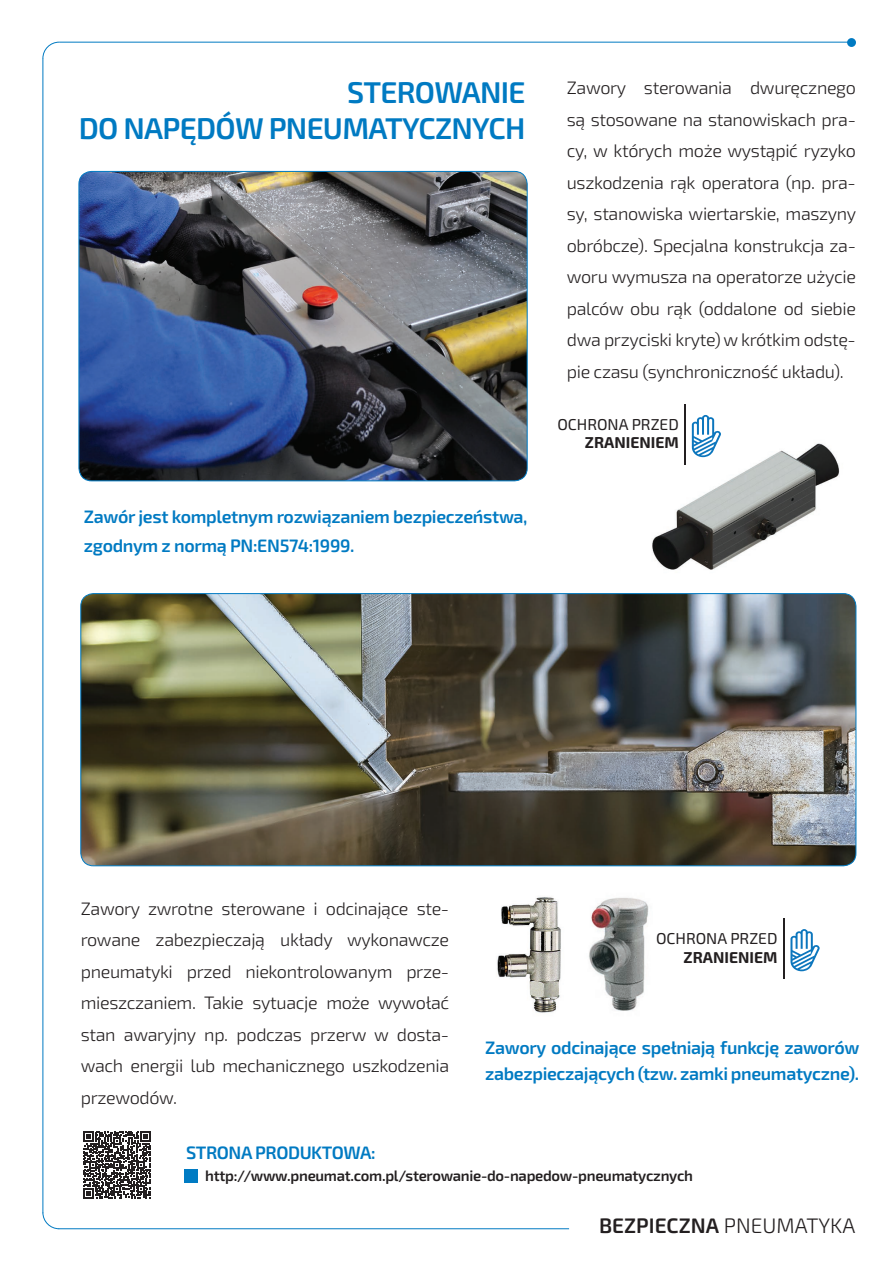
<style>
.page{position:relative;width:893px;height:1263px;background:#fff}
.page>*{position:absolute;margin:0;border:0;box-sizing:border-box;transform-origin:0 0}
.t1{font:600 30px/36px "Exo 2.0";letter-spacing:-.025em;color:#007ac2;text-align:right}
.t2{font:600 21px "Exo 2.0";color:#231f20}
.t3{font:300 18px/31.5px "Exo 2.0";letter-spacing:-.02em;color:#231f20;text-align:justify}
.t4{font:600 18px/28.5px "Exo 2.0";letter-spacing:-.02em;color:#007ac2}
.t5{font:15.75px "Exo 2.0";color:#231f20}
.t6{font:700 15.75px "Exo 2.0";color:#231f20}
.t7{font:600 15px "Exo 2.0";letter-spacing:-.02em;color:#231f20}
.s1{font-weight:300}
</style>
<div class="page">
<hr style="left:59px;top:42px;width:797px;height:1px;background:#007ac2">
<hr style="left:59px;top:1228px;width:510px;height:1px;background:#007ac2">
<svg style="left:42px;top:1212px;width:18px;height:17px"></svg>
<svg style="left:42px;top:41px;width:18px;height:18px"></svg>
<div style="left:847px;top:38px;width:9px;height:9px;background:#007ac2;border-radius:50%"></div>
<hr style="left:43px;top:58px;width:1px;height:1155px;background:#007ac2">
<img style="left:652px;top:436px;width:188px;height:134px">
<hr style="left:685px;top:404px;width:1px;height:60px;background:#231f20">
<svg style="left:692px;top:415px;width:29px;height:42px"></svg>
<img style="left:79px;top:171px;width:448px;height:310px">
<div style="left:79px;top:171px;width:449px;height:310px;border:1px solid #007ac2;border-radius:13px"></div>
<div style="left:184px;top:1169px;width:14px;height:14px;background:#007bc3"></div>
<img style="left:81px;top:594px;width:775px;height:272px">
<hr style="left:783px;top:918px;width:2px;height:60px;background:#231f20">
<svg style="left:790px;top:929px;width:30px;height:42px"></svg>
<img style="left:497px;top:897px;width:152px;height:116px">
<svg style="left:83px;top:1131px;width:68px;height:68px"></svg>
<h1 class="t1" style="left:79px;top:75px;width:448px">STEROWANIE<br>DO NAPĘDÓW PNEUMATYCZNYCH</h1>
<p class="t4" style="left:84px;top:503px;width:445px">Zawór jest kompletnym rozwiązaniem bezpieczeństwa, zgodnym z normą PN:EN574:1999.</p>
<p class="t3" style="left:567px;top:73px;width:291px">Zawory sterowania dwuręcznego są stosowane na stanowiskach pra&shy;cy, w których może wystąpić ryzyko uszkodzenia rąk operatora (np. pra&shy;sy, stanowiska wiertarskie, maszyny obróbcze). Specjalna konstrukcja za&shy;woru wymusza na operatorze użycie palców obu rąk (oddalone od siebie dwa przyciski kryte) w krótkim odstę&shy;pie czasu (synchroniczność układu).</p>
<p class="t5" style="left:557px;top:415px;width:123px">OCHRONA PRZED</p>
<p class="t6" style="left:585px;top:433px;width:95px">ZRANIENIEM</p>
<p class="t3" style="left:81px;top:893px;width:370px">Zawory zwrotne sterowane i odcinające ste&shy;rowane zabezpieczają układy wykonawcze pneumatyki przed niekontrolowanym prze&shy;mieszczaniem. Takie sytuacje może wywołać stan awaryjny np. podczas przerw w dosta&shy;wach energii lub mechanicznego uszkodzenia przewodów.</p>
<p class="t4" style="left:186px;top:1139px;width:191px">STRONA PRODUKTOWA:</p>
<p class="t5" style="left:656px;top:929px;width:123px">OCHRONA PRZED</p>
<p class="t6" style="left:684px;top:948px;width:95px">ZRANIENIEM</p>
<p class="t4" style="left:485px;top:1035px;width:376px;line-height:25.5px">Zawory odcinające spełniają funkcję zaworów zabezpieczających (tzw. zamki pneumatyczne).</p>
<p class="t7" style="left:205px;top:1167px;width:489px">http://www.pneumat.com.pl/sterowanie-do-napedow-pneumatycznych</p>
<p class="t2" style="left:599px;top:1213px;width:258px">BEZPIECZNA <span class="s1">PNEUMATYKA</span></p>
</div>
